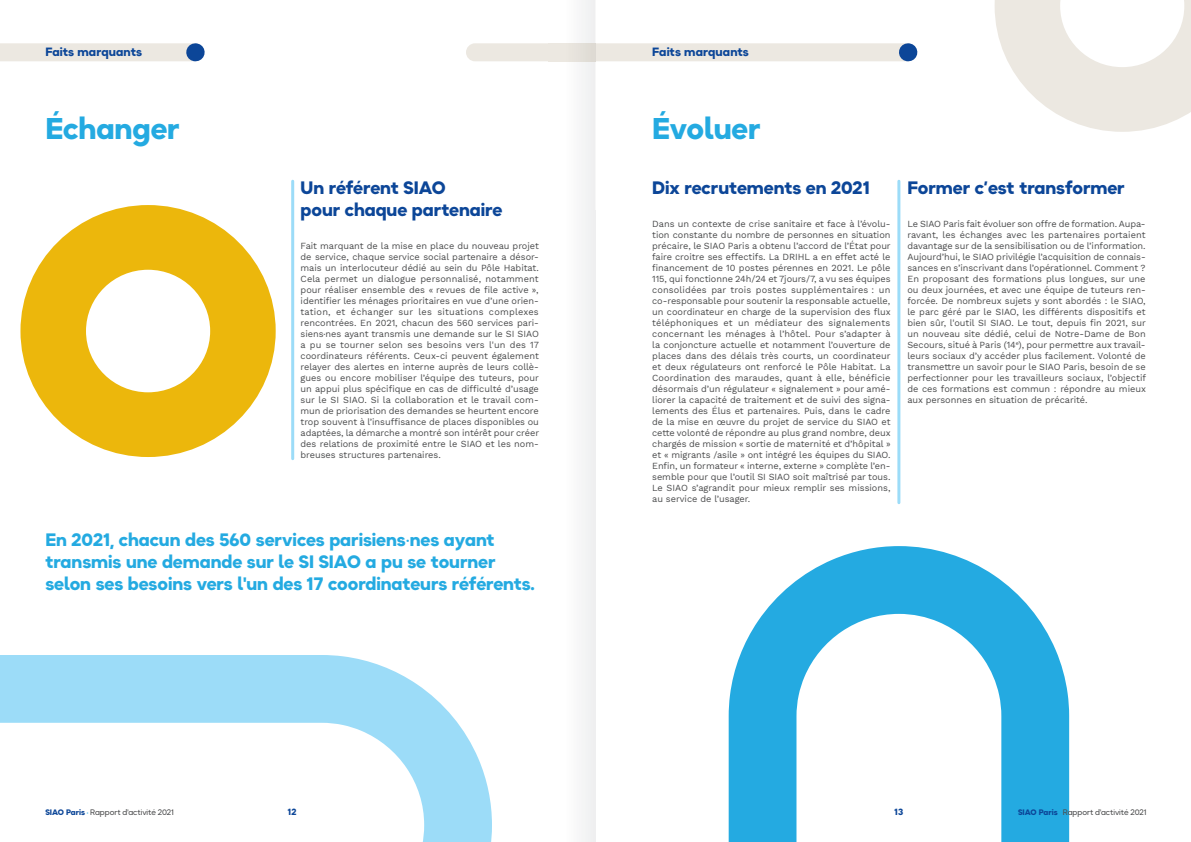
<style>
.page{position:relative;width:1191px;height:842px;background:#fff}
.page>*{position:absolute;margin:0;border:0;box-sizing:border-box;transform-origin:0 0}
.t1{font:900 30px "Okta Neue";letter-spacing:-.005em;color:#24aae1}
.t2{font:900 18px/22px "Okta Neue";letter-spacing:-.005em;color:#24aae1}
.t3{font:900 18px/22px "Okta Neue";letter-spacing:-.005em;color:#0c4698}
.t4{font:900 12px "Okta Neue";letter-spacing:.005em;color:#0c4698}
.t5{font:9.2px/11px "Work Sans";letter-spacing:-.005em;color:#4b4c4d;text-align:justify}
.t6{font:900 9px "Okta Neue";color:#0c4698}
.t7{font:8px "Okta Neue";color:#4b4c4d}
.s1{font-family:"Work Sans";font-weight:400}
.s2{font-weight:900;color:#0c4698}
.s3{color:#24aae1}
</style>
<div class="page">
<div style="left:0;top:43px;width:194px;height:18px;background:#ece8e1"></div>
<svg style="left:195px;top:43px;width:1px;height:18px"></svg>
<div style="left:466px;top:43px;width:449px;height:18px;background:#ece8e1;border-radius:9px"></div>
<svg style="left:908px;top:43px;width:1px;height:18px"></svg>
<svg style="left:0;top:655px;width:492px;height:187px"></svg>
<svg style="left:728px;top:546px;width:341px;height:296px"></svg>
<svg style="left:20px;top:205px;width:256px;height:252px;fill:#ecb70c"></svg>
<svg style="left:994px;top:0;width:197px;height:132px"></svg>
<hr style="left:291px;top:181px;width:3px;height:278px;background:#9cdcf8">
<hr style="left:897px;top:181px;width:3px;height:322px;background:#9cdcf8">
<h3 class="t4" style="left:45px;top:42px;width:98px">Faits marquants</h3>
<h3 class="t4" style="left:652px;top:42px;width:98px">Faits marquants</h3>
<h1 class="t1" style="left:45px;top:105px;width:136px">Échanger</h1>
<h1 class="t1" style="left:652px;top:105px;width:110px">Évoluer</h1>
<h2 class="t3" style="left:300px;top:177px;width:203px">Un référent SIAO<br>pour chaque partenaire</h2>
<p class="t5" style="left:300px;top:240px;width:240px">Fait marquant de la mise en place du nouveau projet de service, chaque service social partenaire a désor&shy;mais un interlocuteur dédié au sein du Pôle Habitat.<br>Cela permet un dialogue personnalisé, notamment pour réaliser ensemble des « revues de file active », identifier les ménages prioritaires en vue d’une orien&shy;tation, et échanger sur les situations complexes rencontrées. En 2021, chacun des 560 services pari&shy;siens·nes ayant transmis une demande sur le SI SIAO a pu se tourner selon ses besoins vers l'un des 17 coordinateurs référents. Ceux-ci peuvent également relayer des alertes en interne auprès de leurs collè&shy;gues ou encore mobiliser l’équipe des tuteurs, pour un appui plus spécifique en cas de difficulté d’usage sur le SI SIAO. Si la collaboration et le travail com&shy;mun de priorisation des demandes se heurtent encore trop souvent à l’insuffisance de places disponibles ou adaptées, la démarche a montré son intérêt pour créer des relations de proximité entre le SIAO et les nom&shy;breuses structures partenaires.</p>
<h2 class="t2" style="left:45px;top:529px;width:491px">En 2021, chacun des 560 services parisiens<span class="s1">·</span>nes ayant transmis une demande sur le SI SIAO a pu se tourner selon ses besoins vers l'un des 17 coordinateurs référents.</h2>
<h2 class="t3" style="left:652px;top:177px;width:219px">Dix recrutements en 2021</h2>
<p class="t5" style="left:652px;top:218px;width:240px">Dans un contexte de crise sanitaire et face à l’évolu&shy;tion constante du nombre de personnes en situation précaire, le SIAO Paris a obtenu l’accord de l’État pour faire croitre ses effectifs. La DRIHL a en effet acté le financement de 10 postes pérennes en 2021. Le pôle 115, qui fonctionne 24h/24 et 7jours/7, a vu ses équipes consolidées par trois postes supplémentaires : un co-responsable pour soutenir la responsable actuelle, un coordinateur en charge de la supervision des flux téléphoniques et un médiateur des signalements concernant les ménages à l’hôtel. Pour s’adapter à la conjoncture actuelle et notamment l’ouverture de places dans des délais très courts, un coordinateur et deux régulateurs ont renforcé le Pôle Habitat. La Coordination des maraudes, quant à elle, bénéficie désormais d’un régulateur « signalement » pour amé&shy;liorer la capacité de traitement et de suivi des signa&shy;lements des Élus et partenaires. Puis, dans le cadre de la mise en œuvre du projet de service du SIAO et cette volonté de répondre au plus grand nombre, deux chargés de mission « sortie de maternité et d’hôpital » et « migrants /asile » ont intégré les équipes du SIAO.<br>Enfin, un formateur « interne, externe » complète l’en&shy;semble pour que l’outil SI SIAO soit maîtrisé par tous.<br>Le SIAO s’agrandit pour mieux remplir ses missions, au service de l’usager.</p>
<h2 class="t3" style="left:907px;top:177px;width:219px">Former c’est transformer</h2>
<p class="t5" style="left:907px;top:218px;width:240px">Le SIAO Paris fait évoluer son offre de formation. Aupa&shy;ravant, les échanges avec les partenaires portaient davantage sur de la sensibilisation ou de l’information.<br>Aujourd’hui, le SIAO privilégie l’acquisition de connais&shy;sances en s’inscrivant dans l’opérationnel. Comment ?<br>En proposant des formations plus longues, sur une ou deux journées, et avec une équipe de tuteurs ren&shy;forcée. De nombreux sujets y sont abordés : le SIAO, le parc géré par le SIAO, les différents dispositifs et bien sûr, l'outil SI SIAO. Le tout, depuis fin 2021, sur un nouveau site dédié, celui de Notre-Dame de Bon Secours, situé à Paris (14<sup>e</sup>), pour permettre aux travail&shy;leurs sociaux d’y accéder plus facilement. Volonté de transmettre un savoir pour le SIAO Paris, besoin de se perfectionner pour les travailleurs sociaux, l’objectif de ces formations est commun : répondre au mieux aux personnes en situation de précarité.</p>
<p class="t7" style="left:45px;top:806px;width:130px"><span class="s2">SIAO Paris</span> <span class="s3">•</span> Rapport d'activité 2021</p>
<p class="t6" style="left:288px;top:805px;width:10px">12</p>
<p class="t6" style="left:894px;top:805px;width:10px">13</p>
<p class="t7" style="left:1018px;top:806px;width:130px"><span class="s2">SIAO Paris</span> <span class="s3">•</span> Rapport d'activité 2021</p>
</div>
